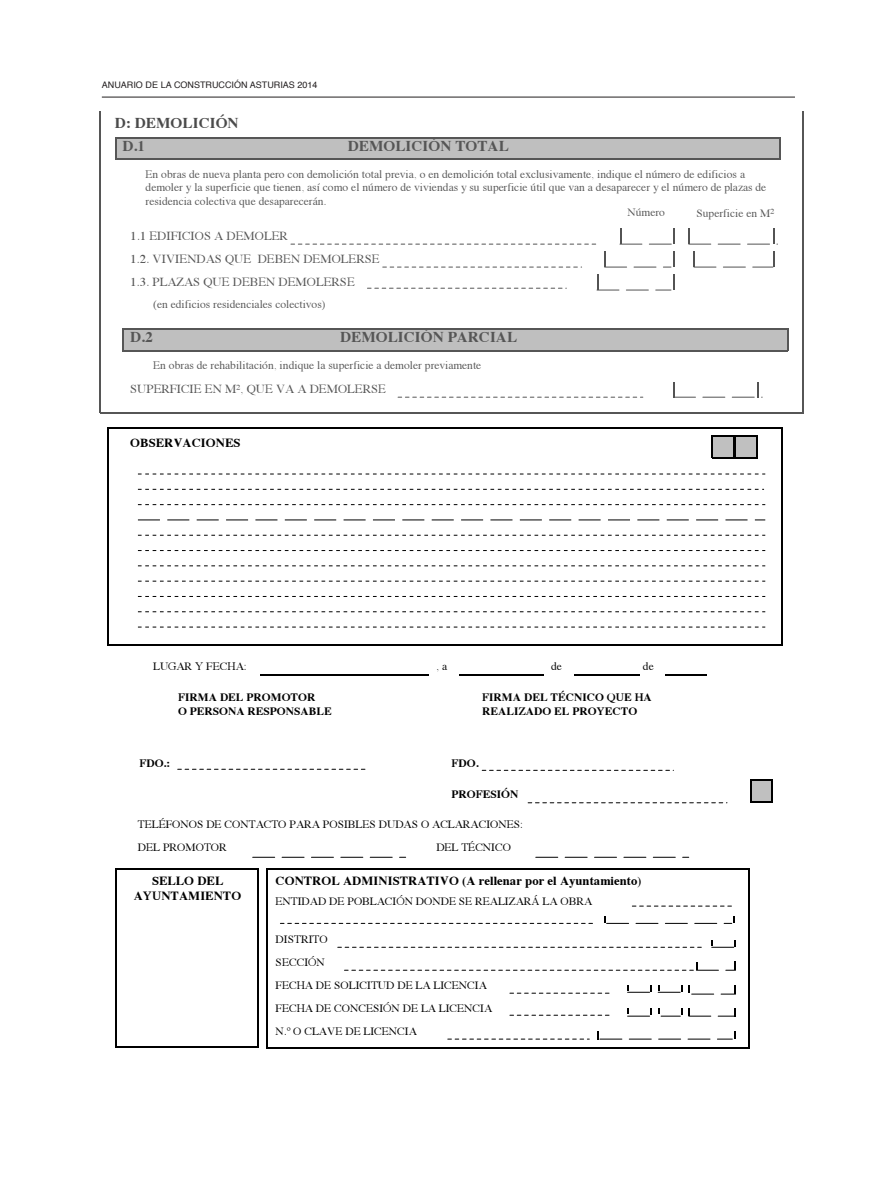
<style>
.page{position:relative;width:893px;height:1191px;background:#fff}
.page>*{position:absolute;margin:0;border:0;box-sizing:border-box;transform-origin:0 0}
.t1{font:15.3px "Times Bold+T42+QPDMMS";color:#565656}
.t2{font:15.3px "Times Bold+T42+QPDMMS";color:#4b4b4b}
.t3{font:12.75px/23px "Times Roman+T42+KSJDOO";letter-spacing:.005em;color:#565656}
.t4{font:12.75px/14.9px "Times Bold+T42+QPDMMS";color:#000;text-align:center}
.t5{font:11.55px/13.5px "Times Roman+T42+KSJDOO";color:#565656}
.t6{font:11.55px/23px "Times Roman+T42+KSJDOO";color:#000}
.t7{font:11.55px/13.5px "Times Bold+T42+QPDMMS";color:#000}
.t8{font:9px "Helvetica";color:#231f20}
.s1{font-family:"Arial"}
.s2{color:#4b4b4b}
.s3{font-size:12.75px;color:#4b4b4b}
</style>
<div class="page">
<hr style="left:102px;top:97px;width:693px;height:1px;background:#231f20">
<div style="left:115px;top:137px;width:666px;height:23px;background:#bfbfbf"></div>
<hr style="left:115px;top:137px;width:666px;height:1px;background:#565656">
<hr style="left:779px;top:137px;width:2px;height:23px;background:#565656">
<hr style="left:115px;top:159px;width:666px;height:1px;background:#565656">
<svg style="left:115px;top:138px;width:1px;height:21px"></svg>
<div style="left:123px;top:328px;width:665px;height:23px;background:#bfbfbf"></div>
<hr style="left:123px;top:328px;width:665px;height:1px;background:#565656">
<svg style="left:787px;top:329px;width:1px;height:21px"></svg>
<hr style="left:123px;top:350px;width:665px;height:1px;background:#565656">
<svg style="left:123px;top:329px;width:1px;height:21px"></svg>
<hr style="left:107px;top:428px;width:676px;height:1px;background:#000">
<hr style="left:782px;top:428px;width:1px;height:218px;background:#000">
<hr style="left:107px;top:644px;width:676px;height:2px;background:#000">
<hr style="left:107px;top:428px;width:2px;height:218px;background:#000">
<svg style="left:712px;top:435px;width:46px;height:23px"></svg>
<svg style="left:750px;top:780px;width:23px;height:22px"></svg>
<hr style="left:266px;top:868px;width:484px;height:2px;background:#000">
<hr style="left:749px;top:868px;width:1px;height:180px;background:#000">
<hr style="left:266px;top:1047px;width:484px;height:1px;background:#000">
<hr style="left:266px;top:868px;width:1px;height:180px;background:#000">
<hr style="left:115px;top:868px;width:143px;height:2px;background:#000">
<hr style="left:257px;top:868px;width:1px;height:179px;background:#000">
<hr style="left:115px;top:1046px;width:143px;height:1px;background:#000">
<hr style="left:115px;top:868px;width:1px;height:179px;background:#000">
<hr style="left:100px;top:111px;width:1px;height:301px;background:#565656">
<hr style="left:802px;top:111px;width:1px;height:301px;background:#565656">
<hr style="left:100px;top:412px;width:703px;height:2px;background:#565656">
<svg style="left:291px;top:244px;width:306px;height:1px"></svg>
<svg style="left:383px;top:267px;width:199px;height:1px"></svg>
<svg style="left:367px;top:288px;width:199px;height:1px"></svg>
<svg style="left:398px;top:397px;width:245px;height:1px"></svg>
<svg style="left:138px;top:489px;width:626px;height:1px"></svg>
<svg style="left:138px;top:504px;width:627px;height:1px"></svg>
<svg style="left:138px;top:535px;width:627px;height:1px"></svg>
<hr style="left:260px;top:674px;width:169px;height:2px;background:#000">
<hr style="left:459px;top:674px;width:84px;height:2px;background:#000">
<hr style="left:574px;top:674px;width:66px;height:2px;background:#000">
<hr style="left:666px;top:674px;width:41px;height:2px;background:#000">
<svg style="left:178px;top:769px;width:188px;height:1px"></svg>
<svg style="left:482px;top:770px;width:191px;height:1px"></svg>
<svg style="left:528px;top:802px;width:199px;height:1px"></svg>
<svg style="left:253px;top:857px;width:153px;height:1px"></svg>
<svg style="left:536px;top:857px;width:153px;height:1px"></svg>
<svg style="left:338px;top:947px;width:364px;height:1px"></svg>
<svg style="left:510px;top:993px;width:99px;height:1px"></svg>
<svg style="left:448px;top:1038px;width:141px;height:1px"></svg>
<svg style="left:632px;top:906px;width:100px;height:1px"></svg>
<svg style="left:280px;top:923px;width:313px;height:1px"></svg>
<svg style="left:620px;top:229px;width:55px;height:16px"></svg>
<svg style="left:605px;top:252px;width:70px;height:16px"></svg>
<svg style="left:597px;top:275px;width:78px;height:16px"></svg>
<svg style="left:693px;top:252px;width:81px;height:16px"></svg>
<svg style="left:689px;top:229px;width:88px;height:16px"></svg>
<svg style="left:673px;top:382px;width:89px;height:16px"></svg>
<svg style="left:138px;top:519px;width:627px;height:1px"></svg>
<svg style="left:597px;top:1031px;width:139px;height:9px"></svg>
<svg style="left:605px;top:916px;width:130px;height:8px"></svg>
<svg style="left:712px;top:940px;width:24px;height:8px"></svg>
<svg style="left:344px;top:961px;width:392px;height:10px"></svg>
<svg style="left:689px;top:985px;width:47px;height:9px"></svg>
<svg style="left:689px;top:1008px;width:47px;height:9px"></svg>
<svg style="left:658px;top:985px;width:24px;height:8px"></svg>
<svg style="left:658px;top:1008px;width:24px;height:9px"></svg>
<svg style="left:628px;top:985px;width:24px;height:8px"></svg>
<svg style="left:628px;top:1008px;width:24px;height:9px"></svg>
<svg style="left:510px;top:1015px;width:99px;height:1px"></svg>
<svg style="left:138px;top:550px;width:627px;height:1px"></svg>
<svg style="left:138px;top:565px;width:627px;height:1px"></svg>
<svg style="left:138px;top:581px;width:627px;height:1px"></svg>
<svg style="left:138px;top:596px;width:627px;height:1px"></svg>
<svg style="left:138px;top:611px;width:627px;height:1px"></svg>
<svg style="left:138px;top:627px;width:627px;height:1px"></svg>
<svg style="left:138px;top:474px;width:627px;height:1px"></svg>
<p class="t8" style="left:102px;top:81px;width:217px">ANUARIO DE LA CONSTRUCCIÓN ASTURIAS 201<span class="s1">4</span></p>
<h1 class="t2" style="left:115px;top:118px;width:125px">D: DEMOLICIÓN</h1>
<h1 class="t1" style="left:123px;top:141px;width:24px">D.1</h1>
<h1 class="t1" style="left:348px;top:141px;width:163px">DEMOLICIÓN TOTAL</h1>
<p class="t5" style="left:146px;top:167px;width:622px">En obras de nueva planta pero con demolición total previa, o en demolición total exclusivamente, indique el número de edificios a demoler y la superficie que tienen, así como el número de viviendas y su superficie útil que van a desaparecer y el número de plazas de residencia colectiva que desaparecerán.</p>
<p class="t3" style="left:130px;top:224px;width:251px">1.1 EDIFICIOS A DEMOLER<br>1.2. VIVIENDAS QUE DEBEN DEMOLERSE<br>1.3. PLAZAS QUE DEBEN DEMOLERSE</p>
<p class="t5" style="left:153px;top:297px;width:174px">(en edificios residenciales colectivos)</p>
<h1 class="t1" style="left:130px;top:332px;width:24px">D.2</h1>
<h1 class="t1" style="left:340px;top:332px;width:178px">DEMOLICIÓN PARCIAL</h1>
<p class="t5" style="left:153px;top:358px;width:330px">En obras de rehabilitación, indique la superficie a demoler previamente</p>
<p class="t3" style="left:130px;top:377px;width:257px">SUPERFICIE EN M<span class="s2">²</span>, QUE VA A DEMOLERSE</p>
<p class="t5" style="left:628px;top:205px;width:39px">Número</p>
<p class="t5" style="left:696px;top:206px;width:79px">Superficie en M<span class="s3">²</span></p>
<p class="t4" style="left:130px;top:438px;width:112px">OBSERVACIONES</p>
<p class="t6" style="left:153px;top:654px;width:95px">LUGAR Y FECHA:</p>
<p class="t6" style="left:436px;top:654px;width:12px">, a</p>
<p class="t6" style="left:551px;top:654px;width:12px">de</p>
<p class="t6" style="left:643px;top:654px;width:12px">de</p>
<p class="t7" style="left:178px;top:693px;width:155px">FIRMA DEL PROMOTOR<br>O PERSONA RESPONSABLE</p>
<p class="t7" style="left:482px;top:693px;width:171px">FIRMA DEL TÉCNICO QUE HA<br>REALIZADO EL PROYECTO</p>
<p class="t7" style="left:139px;top:759px;width:32px">FDO.:</p>
<p class="t7" style="left:452px;top:759px;width:29px">FDO.</p>
<p class="t7" style="left:452px;top:790px;width:68px">PROFESIÓN</p>
<p class="t6" style="left:138px;top:813px;width:387px">TELÉFONOS DE CONTACTO PARA POSIBLES DUDAS O ACLARACIONES:</p>
<p class="t6" style="left:138px;top:836px;width:90px">DEL PROMOTOR</p>
<p class="t6" style="left:436px;top:836px;width:76px">DEL TÉCNICO</p>
<p class="t4" style="left:276px;top:876px;width:368px">CONTROL ADMINISTRATIVO (A rellenar por el Ayuntamiento)</p>
<p class="t6" style="left:276px;top:889px;width:318px">ENTIDAD DE POBLACIÓN DONDE SE REALIZARÁ LA OBRA</p>
<p class="t6" style="left:276px;top:927px;width:54px">DISTRITO</p>
<p class="t6" style="left:276px;top:973px;width:218px">FECHA DE SOLICITUD DE LA LICENCIA<br>FECHA DE CONCESIÓN DE LA LICENCIA<br>N.º O CLAVE DE LICENCIA</p>
<p class="t4" style="left:134px;top:876px;width:109px">SELLO DEL<br>AYUNTAMIENTO</p>
<p class="t6" style="left:276px;top:950px;width:51px">SECCIÓN</p>
</div>
